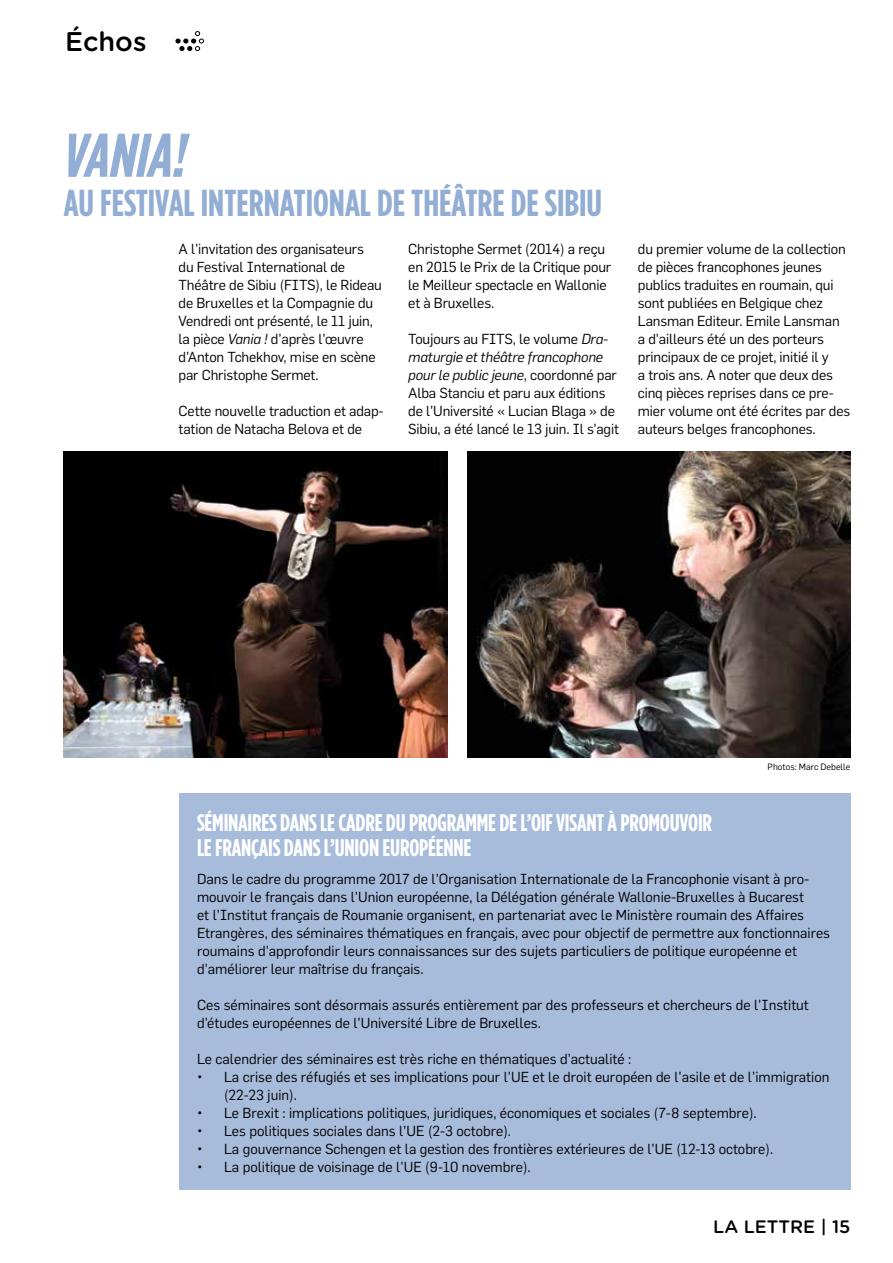
<style>
.page{position:relative;width:893px;height:1263px;background:#fff}
.page>*{position:absolute;margin:0;border:0;box-sizing:border-box;transform-origin:0 0}
.t1{font:italic 700 61.5px "Gotham Condensed";color:#93aed4}
.t2{font:700 37.5px "Gotham Condensed";color:#93aed4}
.t3{font:500 27px "Gotham Rounded";color:#000}
.t4{font:700 24px/25.5px "Gotham Condensed";letter-spacing:-.01em;color:#fff}
.t5{font:500 18px "Gotham Rounded";color:#000}
.t6{font:14.25px/18px "XMH Flama";color:#000}
.t7{font:9px "XMH Flama";color:#000}
.s1{font-style:italic}
</style>
<div class="page">
<div style="left:179px;top:794px;width:671px;height:396px;background:#a7bbdb"></div>
<img style="left:64px;top:452px;width:384px;height:306px">
<img style="left:467px;top:452px;width:383px;height:306px">
<svg style="left:175px;top:31px;width:29px;height:20px"></svg>
<h3 class="t3" style="left:65px;top:22px;width:83px">ÉCHOS</h3>
<h1 class="t1" style="left:64px;top:119px;width:125px">VANIA !</h1>
<h2 class="t2" style="left:64px;top:181px;width:540px">AU FESTIVAL INTERNATIONAL DE THÉÂTRE DE SIBIU</h2>
<p class="t6" style="left:179px;top:239px;width:205px">A l’invitation des organisateurs du Festival International de<br>Théâtre de Sibiu (FITS), le Rideau de Bruxelles et la Compagnie du<br>Vendredi ont présenté, le 11 juin, la pièce <span class="s1">Vania !</span> d’après l’œuvre d’Anton Tchekhov, mise en scène par Christophe Sermet.</p>
<p class="t6" style="left:179px;top:401px;width:207px">Cette nouvelle traduction et adap&shy;tation de Natacha Belova et de</p>
<p class="t6" style="left:408px;top:239px;width:205px">Christophe Sermet (2014) a reçu en 2015 le Prix de la Critique pour le Meilleur spectacle en Wallonie et à Bruxelles.</p>
<p class="t6" style="left:408px;top:329px;width:212px">Toujours au FITS, le volume <span class="s1">Dra&shy;maturgie et théâtre francophone pour le public jeune</span>, coordonné par Alba Stanciu et paru aux éditions de l’Université « Lucian Blaga » de Sibiu, a été lancé le 13 juin. Il s’agit</p>
<p class="t6" style="left:638px;top:239px;width:214px">du premier volume de la collection de pièces francophones jeunes publics traduites en roumain, qui sont publiées en Belgique chez<br>Lansman Editeur. Emile Lansman a d’ailleurs été un des porteurs principaux de ce projet, initié il y<br>a trois ans. A noter que deux des cinq pièces reprises dans ce pre&shy;mier volume ont été écrites par des auteurs belges francophones.</p>
<p class="t7" style="left:768px;top:761px;width:84px">Photos: Marc Debelle</p>
<h3 class="t4" style="left:197px;top:810px;width:515px">SÉMINAIRES DANS LE CADRE DU PROGRAMME DE L’OIF VISANT À PROMOUVOIR<br>LE FRANÇAIS DANS L’UNION EUROPÉENNE</h3>
<p class="t6" style="left:197px;top:869px;width:635px">Dans le cadre du programme 2017 de l’Organisation Internationale de la Francophonie visant à pro&shy;mouvoir le français dans l’Union européenne, la Délégation générale Wallonie-Bruxelles à Bucarest<br>et l’Institut français de Roumanie organisent, en partenariat avec le Ministère roumain des Affaires Etrangères, des séminaires thématiques en français, avec pour objectif de permettre aux fonctionnaires roumains d’approfondir leurs connaissances sur des sujets particuliers de politique européenne et d’améliorer leur maîtrise du français.</p>
<p class="t6" style="left:197px;top:995px;width:613px">Ces séminaires sont désormais assurés entièrement par des professeurs et chercheurs de l’Institut d’études européennes de l’Université Libre de Bruxelles.</p>
<p class="t6" style="left:197px;top:1049px;width:436px">Le calendrier des séminaires est très riche en thématiques d’actualité :</p>
<p class="t6" style="left:224px;top:1067px;width:607px;text-indent:-27px">• La crise des réfugiés et ses implications pour l’UE et le droit européen de l’asile et de l’immigration (22-23 juin).</p>
<p class="t6" style="left:197px;top:1103px;width:561px">• Le Brexit : implications politiques, juridiques, économiques et sociales (7-8 septembre).</p>
<p class="t6" style="left:197px;top:1121px;width:316px">• Les politiques sociales dans l’UE (2-3 octobre).</p>
<p class="t6" style="left:197px;top:1139px;width:578px">• La gouvernance Schengen et la gestion des frontières extérieures de l’UE (12-13 octobre).</p>
<p class="t6" style="left:197px;top:1157px;width:335px">• La politique de voisinage de l’UE (9-10 novembre).</p>
<p class="t5" style="left:713px;top:1214px;width:55px">LA LETTRE</p>
<p class="t5" style="left:821px;top:1214px;width:31px">| 15</p>
</div>
